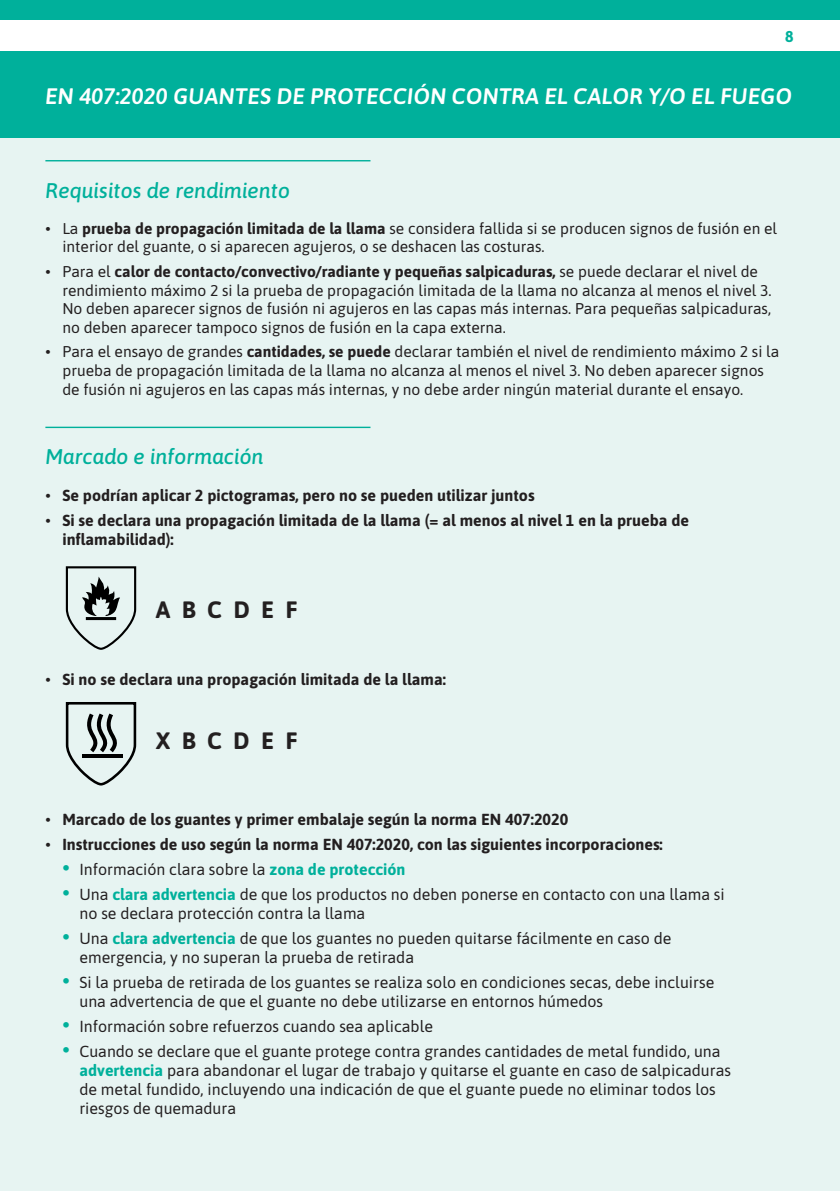
<style>
.page{position:relative;width:840px;height:1191px;background:#fff}
.page>*{position:absolute;margin:0;border:0;box-sizing:border-box;transform-origin:0 0}
.t1{font:700 23.6px "Asap";color:#231f20}
.Page_title_Italic{font:italic 600 22.4px "Asap";letter-spacing:.01em;color:#fff}
.Subheadline_Italic{font:italic 500 21.2px "Asap";color:#00b09b}
.t2{font:16px/19.2px "Asap";color:#231f20}
.t3{font:700 16px/19.2px "Asap";color:#231f20}
.t4{font:15.6px/18.8px "Asap";color:#231f20}
.t5{font:700 15.6px "Asap";color:#00b09b}
.s1{font-weight:700}
.s2{font-weight:400}
.s3{font-size:22px;color:#00b09b}
.s4{font-weight:700;color:#00b09b}
</style>
<div class="page">
<div style="left:0;top:0;width:839px;height:1110px;background:#00b09b"></div>
<div style="left:0;top:139px;width:839px;height:1052px;background:#e7f4f2"></div>
<div style="left:0;top:21px;width:839px;height:30px;background:#fff"></div>
<hr style="left:45px;top:160px;width:325px;height:1px;background:#00b09b">
<hr style="left:45px;top:427px;width:325px;height:1px;background:#00b09b">
<svg style="left:65px;top:566px;width:72px;height:84px"></svg>
<svg style="left:65px;top:702px;width:72px;height:84px"></svg>
<p class="t5" style="left:784px;top:26px;width:10px">8</p>
<p class="Page_title_Italic" style="left:45px;top:81px;width:747px">EN 407:2020 GUANTES DE PROTECCIÓN CONTRA EL CALOR Y/O EL FUEGO</p>
<p class="Subheadline_Italic" style="left:45px;top:176px;width:246px">Requisitos de rendimiento</p>
<p class="t4" style="left:62px;top:218px;width:715px;text-indent:-17px">• La <span class="s1">prueba de propagación limitada de la llama</span> se considera fallida si se producen signos de fusión en el interior del guante, o si aparecen agujeros, o se deshacen las costuras.</p>
<p class="t4" style="left:62px;top:261px;width:710px;text-indent:-17px">• Para el <span class="s1">calor de contacto/convectivo/radiante y pequeñas salpicaduras,</span> se puede declarar el nivel de rendimiento máximo 2 si la prueba de propagación limitada de la llama no alcanza al menos el nivel 3.<br>No deben aparecer signos de fusión ni agujeros en las capas más internas. Para pequeñas salpicaduras, no deben aparecer tampoco signos de fusión en la capa externa.</p>
<p class="t4" style="left:62px;top:342px;width:718px;text-indent:-17px">• Para el ensayo de grandes <span class="s1">cantidades, se puede</span> declarar también el nivel de rendimiento máximo 2 si la prueba de propagación limitada de la llama no alcanza al menos el nivel 3. No deben aparecer signos de fusión ni agujeros en las capas más internas, y no debe arder ningún material durante el ensayo.</p>
<p class="Subheadline_Italic" style="left:45px;top:442px;width:220px">Marcado e información</p>
<p class="t3" style="left:45px;top:484px;width:490px"><span class="s2">•</span> Se podrían aplicar 2 pictogramas, pero no se pueden utilizar juntos</p>
<p class="t3" style="left:62px;top:509px;width:627px;text-indent:-17px"><span class="s2">•</span> Si se declara una propagación limitada de la llama (= al menos al nivel 1 en la prueba de inflamabilidad):</p>
<p class="t1" style="left:156px;top:593px;width:143px">A B C D E F</p>
<p class="t3" style="left:45px;top:669px;width:402px"><span class="s2">•</span> Si no se declara una propagación limitada de la llama:</p>
<p class="t1" style="left:156px;top:724px;width:143px">X B C D E F</p>
<p class="t3" style="left:45px;top:809px;width:524px"><span class="s2">•</span> Marcado de los guantes y primer embalaje según la norma EN 407:2020</p>
<p class="t3" style="left:45px;top:834px;width:618px"><span class="s2">•</span> Instrucciones de uso según la norma EN 407:2020, con las siguientes incorporaciones:</p>
<p class="t2" style="left:62px;top:858px;width:344px"><span class="s3">•</span> Información clara sobre la <span class="s4">zona de protección</span></p>
<p class="t2" style="left:79px;top:883px;width:646px;text-indent:-17px"><span class="s3">•</span> Una <span class="s4">clara advertencia</span> de que los productos no deben ponerse en contacto con una llama si no se declara protección contra la llama</p>
<p class="t2" style="left:79px;top:927px;width:593px;text-indent:-17px"><span class="s3">•</span> Una <span class="s4">clara advertencia</span> de que los guantes no pueden quitarse fácilmente en caso de emergencia, y no superan la prueba de retirada</p>
<p class="t2" style="left:79px;top:971px;width:636px;text-indent:-17px"><span class="s3">•</span> Si la prueba de retirada de los guantes se realiza solo en condiciones secas, debe incluirse una advertencia de que el guante no debe utilizarse en entornos húmedos</p>
<p class="t2" style="left:62px;top:1015px;width:372px"><span class="s3">•</span> Información sobre refuerzos cuando sea aplicable</p>
<p class="t2" style="left:79px;top:1040px;width:652px;text-indent:-17px"><span class="s3">•</span> Cuando se declare que el guante protege contra grandes cantidades de metal fundido, una <span class="s4">advertencia</span> para abandonar el lugar de trabajo y quitarse el guante en caso de salpicaduras de metal fundido, incluyendo una indicación de que el guante puede no eliminar todos los riesgos de quemadura</p>
</div>
